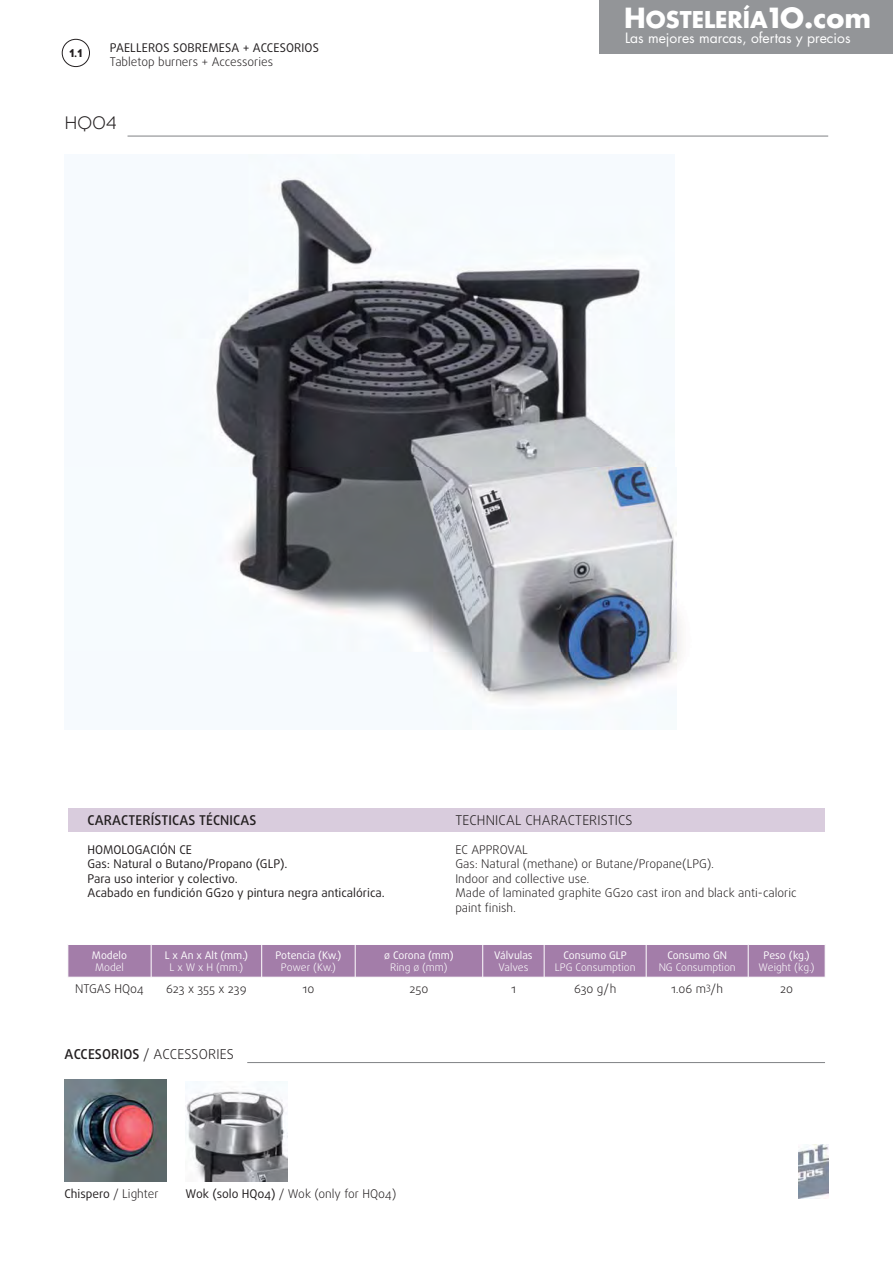
<style>
.page{position:relative;width:893px;height:1263px;background:#fff}
.page>*{position:absolute;margin:0;border:0;box-sizing:border-box;transform-origin:0 0}
.t1{font:700 22.5px "Futura Std";color:#fff}
.t2{font:18px "Novecentowide";color:#231f20}
.t3{font:13.8px "Futura Std";color:#fff}
.t4{font:300 13.65px "Daxline Pro";letter-spacing:.01em;color:#231f20}
.t5{font:300 13.5px "Daxline Pro";letter-spacing:.01em;color:#231f20}
.t6{font:500 13.5px "Daxline Pro";letter-spacing:.01em;color:#231f20}
.t7{font:300 12px/14.4px "Daxline Pro";color:#231f20}
.t8{font:12px/14.4px "Daxline Pro";color:#231f20}
.t9{font:700 11.25px "Novecentowide";color:#231f20}
.t10{font:10.5px "Daxline Pro";color:#fff}
.t11{font:300 10.5px "Daxline Pro";color:#fff}
.s1{font-size:27px}
.s2{font-weight:500}
.s3{font-weight:300}
.s4{font-weight:400}
</style>
<div class="page">
<img style="left:799px;top:1145px;width:29px;height:53px">
<hr style="left:128px;top:136px;width:700px;height:1px;background:#808285">
<div style="left:62px;top:39px;width:28px;height:28px;border:1px solid #231f20;border-radius:50%"></div>
<div style="left:69px;top:808px;width:756px;height:24px;background:#d9ccdd"></div>
<img style="left:195px;top:164px;width:486px;height:566px">
<img style="left:64px;top:1080px;width:102px;height:101px">
<img style="left:186px;top:1082px;width:101px;height:99px">
<hr style="left:247px;top:1062px;width:578px;height:1px;background:#808285">
<div style="left:69px;top:945px;width:756px;height:32px;background:#a37da9"></div>
<hr style="left:151px;top:945px;width:1px;height:32px;background:#fff">
<hr style="left:261px;top:945px;width:1px;height:32px;background:#fff">
<hr style="left:355px;top:945px;width:1px;height:32px;background:#fff">
<hr style="left:482px;top:945px;width:1px;height:32px;background:#fff">
<hr style="left:544px;top:945px;width:1px;height:32px;background:#fff">
<hr style="left:646px;top:945px;width:1px;height:32px;background:#fff">
<hr style="left:748px;top:945px;width:1px;height:32px;background:#fff">
<div style="left:600px;top:0;width:293px;height:54px;background:#939598"></div>
<p class="t9" style="left:69px;top:47px;width:15px">1.1</p>
<p class="t8" style="left:110px;top:41px;width:211px">PAELLEROS SOBREMESA + ACCESORIOS</p>
<p class="t7" style="left:110px;top:55px;width:165px">Tabletop burners + Accessories</p>
<h2 class="t2" style="left:64px;top:113px;width:54px">HQ04</h2>
<h1 class="t1" style="left:624px;top:7px;width:248px"><span class="s1">H</span>OSTELERÍA<span class="s1">1O.com</span></h1>
<p class="t3" style="left:625px;top:30px;width:227px">Las mejores marcas, ofertas y precios</p>
<p class="t6" style="left:88px;top:814px;width:171px">CARACTERÍSTICAS TÉCNICAS</p>
<p class="t8" style="left:87px;top:843px;width:299px">HOMOLOGACIÓN CE<br>Gas: Natural o Butano/Propano (GLP).<br>Para uso interior y colectivo.<br>Acabado en fundición GG20 y pintura negra anticalórica.</p>
<p class="t5" style="left:455px;top:815px;width:179px">TECHNICAL CHARACTERISTICS</p>
<p class="t7" style="left:455px;top:844px;width:343px">EC APPROVAL<br>Gas: Natural (methane) or Butane/Propane(LPG).<br>Indoor and collective use.<br>Made of laminated graphite GG20 cast iron and black anti-caloric paint finish.</p>
<p class="t10" style="left:92px;top:950px;width:37px">Modelo</p>
<p class="t11" style="left:95px;top:963px;width:30px">Model</p>
<p class="t10" style="left:165px;top:950px;width:85px">L x An x Alt (mm.)</p>
<p class="t11" style="left:169px;top:963px;width:75px">L x W x H (mm.)</p>
<p class="t10" style="left:275px;top:950px;width:67px">Potencia (Kw.)</p>
<p class="t11" style="left:281px;top:963px;width:57px">Power (Kw.)</p>
<p class="t10" style="left:384px;top:950px;width:71px">ø Corona (mm)</p>
<p class="t11" style="left:390px;top:963px;width:59px">Ring ø (mm)</p>
<p class="t10" style="left:494px;top:950px;width:40px">Válvulas</p>
<p class="t11" style="left:498px;top:963px;width:31px">Valves</p>
<p class="t10" style="left:563px;top:950px;width:65px">Consumo GLP</p>
<p class="t11" style="left:555px;top:963px;width:82px">LPG Consumption</p>
<p class="t10" style="left:667px;top:950px;width:61px">Consumo GN</p>
<p class="t11" style="left:659px;top:963px;width:79px">NG Consumption</p>
<p class="t10" style="left:763px;top:950px;width:48px">Peso (kg.)</p>
<p class="t11" style="left:759px;top:963px;width:58px">Weight (kg.)</p>
<p class="t7" style="left:75px;top:983px;width:70px">NTGAS HQ04</p>
<p class="t7" style="left:166px;top:983px;width:82px">623 x 355 x 239</p>
<p class="t7" style="left:302px;top:983px;width:13px">10</p>
<p class="t7" style="left:409px;top:983px;width:20px">250</p>
<p class="t7" style="left:511px;top:983px;width:6px">1</p>
<p class="t7" style="left:574px;top:983px;width:44px">630 g/h</p>
<p class="t7" style="left:671px;top:983px;width:53px">1.06 m<sup>3</sup>/h</p>
<p class="t7" style="left:780px;top:983px;width:14px">20</p>
<p class="t4" style="left:65px;top:1049px;width:171px"><span class="s2">ACCESORIOS</span> / ACCESSORIES</p>
<p class="t8" style="left:64px;top:1187px;width:96px">Chispero <span class="s3">/ Lighter</span></p>
<p class="t7" style="left:186px;top:1188px;width:212px"><span class="s4">Wok (solo HQ04)</span> / Wok (only for HQ04)</p>
</div>
